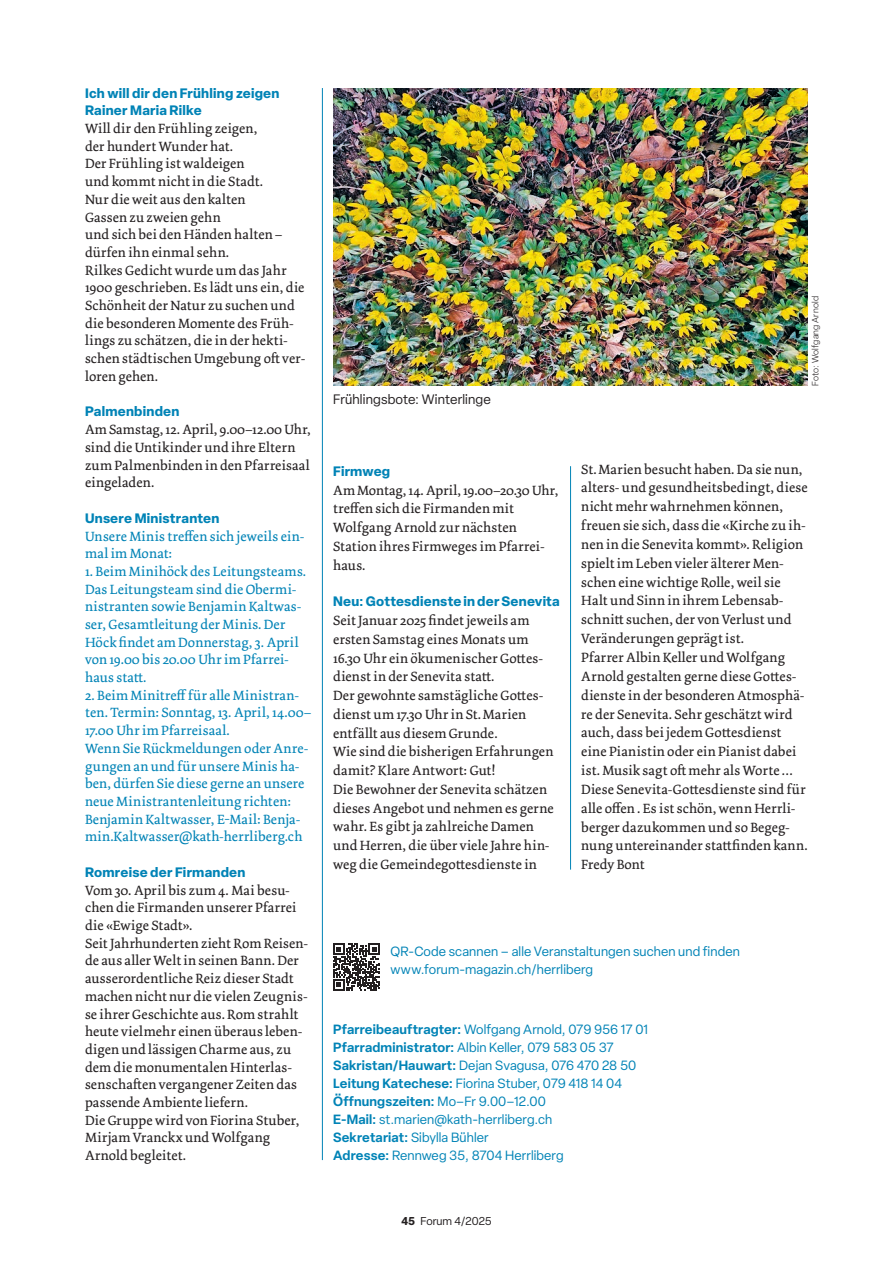
<style>
.page{position:relative;width:893px;height:1263px;background:#fff}
.page>*{position:absolute;margin:0;border:0;box-sizing:border-box;transform-origin:0 0}
.t1{font:14.1px/17.7px "Dolly Pro";letter-spacing:.005em;color:#231f20}
.t2{font:14.1px/17.7px "Dolly Pro";letter-spacing:.01em;color:#0083b6}
.t3{font:700 13.5px/17.7px "Elza";letter-spacing:.015em;color:#0083b6}
.t4{font:13.5px "Elza";letter-spacing:.01em;color:#231f20}
.t5{font:13.2px/18px "Elza";letter-spacing:.01em;color:#0083b6}
.t6{font:11.25px "Elza";color:#231f20}
.t7{font:300 9px "Elza";letter-spacing:.025em;color:#231f20}
.s1{font-weight:600}
.s2{font-weight:700}
</style>
<div class="page">
<hr style="left:322px;top:88px;width:1px;height:1072px;background:#0083b6">
<hr style="left:570px;top:466px;width:1px;height:404px;background:#0083b6">
<img style="left:333px;top:88px;width:475px;height:298px">
<svg style="left:333px;top:943px;width:47px;height:47px"></svg>
<p class="t3" style="left:85px;top:84px;width:196px">Ich will dir den Frühling zeigen<br>Rainer Maria Rilke</p>
<p class="t1" style="left:85px;top:120px;width:222px">Will dir den Frühling zeigen,<br>der hundert Wunder hat.<br>Der Frühling ist waldeigen<br>und kommt nicht in die Stadt.<br>Nur die weit aus den kalten<br>Gassen zu zweien gehn<br>und sich bei den Händen halten – dürfen ihn einmal sehn.<br>Rilkes Gedicht wurde um das Jahr<br>1900 geschrieben. Es lädt uns ein, die<br>Schönheit der Natur zu suchen und die besonderen Momente des Früh&shy;lings zu schätzen, die in der hekti&shy;schen städtischen Umgebung oft ver&shy;loren gehen.</p>
<p class="t3" style="left:85px;top:402px;width:96px">Palmenbinden</p>
<p class="t1" style="left:85px;top:421px;width:227px">Am Samstag, 12. April, 9.00–12.00 Uhr, sind die Untikinder und ihre Eltern zum Palmenbinden in den Pfarreisaal eingeladen.</p>
<p class="t3" style="left:85px;top:509px;width:136px">Unsere Ministranten</p>
<p class="t2" style="left:85px;top:527px;width:221px">Unsere Minis treffen sich jeweils ein&shy;mal im Monat:</p>
<p class="t2" style="left:85px;top:562px;width:223px">1. Beim Minihöck des Leitungsteams.<br>Das Leitungsteam sind die Obermi&shy;nistranten sowie Benjamin Kaltwas&shy;ser, Gesamtleitung der Minis. Der<br>Höck findet am Donnerstag, 3. April von 19.00 bis 20.00 Uhr im Pfarrei&shy;haus statt.</p>
<p class="t2" style="left:85px;top:686px;width:227px">2. Beim Minitreff für alle Ministran&shy;ten. Termin: Sonntag, 13. April, 14.00– 17.00 Uhr im Pfarreisaal.<br>Wenn Sie Rückmeldungen oder Anre&shy;gungen an und für unsere Minis ha&shy;ben, dürfen Sie diese gerne an unsere neue Ministrantenleitung richten:<br>Benjamin Kaltwasser, E-Mail: Benja&shy;min.Kaltwasser@kath-herrliberg.ch</p>
<p class="t3" style="left:85px;top:863px;width:162px">Romreise der Firmanden</p>
<p class="t1" style="left:85px;top:881px;width:225px">Vom 30. April bis zum 4. Mai besu&shy;chen die Firmanden unserer Pfarrei die «Ewige Stadt».<br>Seit Jahrhunderten zieht Rom Reisen&shy;de aus aller Welt in seinen Bann. Der ausserordentliche Reiz dieser Stadt machen nicht nur die vielen Zeugnis&shy;se ihrer Geschichte aus. Rom strahlt heute vielmehr einen überaus leben&shy;digen und lässigen Charme aus, zu dem die monumentalen Hinterlas&shy;senschaften vergangener Zeiten das passende Ambiente liefern.<br>Die Gruppe wird von Fiorina Stuber,<br>Mirjam Vranckx und Wolfgang<br>Arnold begleitet.</p>
<p class="t4" style="left:333px;top:390px;width:159px">Frühlingsbote: Winterlinge</p>
<p class="t7" style="left:810px;top:386px;width:91px;rotate:-90deg">Foto: Wolfgang Arnold</p>
<p class="t3" style="left:333px;top:462px;width:59px">Firmweg</p>
<p class="t1" style="left:333px;top:481px;width:227px;line-height:18.8px">Am Montag, 14. April, 19.00–20.30 Uhr, treffen sich die Firmanden mit<br>Wolfgang Arnold zur nächsten<br>Station ihres Firmweges im Pfarrei&shy;haus.</p>
<p class="t3" style="left:333px;top:592px;width:228px">Neu: Gottesdienste in der Senevita</p>
<p class="t1" style="left:333px;top:611px;width:222px;line-height:18.8px">Seit Januar 2025 findet jeweils am ersten Samstag eines Monats um 16.30 Uhr ein ökumenischer Gottes&shy;dienst in der Senevita statt.<br>Der gewohnte samstägliche Gottes&shy;dienst um 17.30 Uhr in St.Marien entfällt aus diesem Grunde.<br>Wie sind die bisherigen Erfahrungen damit? Klare Antwort: Gut!<br>Die Bewohner der Senevita schätzen dieses Angebot und nehmen es gerne wahr. Es gibt ja zahlreiche Damen und Herren, die über viele Jahre hin&shy;weg die Gemeindegottesdienste in</p>
<p class="t1" style="left:581px;top:459px;width:228px;line-height:18.9px">St.Marien besucht haben. Da sie nun, alters- und gesundheitsbedingt, diese nicht mehr wahrnehmen können, freuen sie sich, dass die «Kirche zu ih&shy;nen in die Senevita kommt». Religion spielt im Leben vieler älterer Men&shy;schen eine wichtige Rolle, weil sie Halt und Sinn in ihrem Lebensab&shy;schnitt suchen, der von Verlust und Veränderungen geprägt ist.<br>Pfarrer Albin Keller und Wolfgang Arnold gestalten gerne diese Gottes&shy;dienste in der besonderen Atmosphä&shy;re der Senevita. Sehr geschätzt wird auch, dass bei jedem Gottesdienst eine Pianistin oder ein Pianist dabei ist. Musik sagt oft mehr als Worte… Diese Senevita-Gottesdienste sind für alle offen . Es ist schön, wenn Herrli&shy;berger dazukommen und so Begeg&shy;nung untereinander stattfinden kann.<br>Fredy Bont</p>
<p class="t5" style="left:391px;top:942px;width:351px">QR-Code scannen – alle Veranstaltungen suchen und finden www.forum-magazin.ch/herrliberg</p>
<p class="t5" style="left:333px;top:1020px;width:316px"><span class="s1">Pfarreibeauftragter:</span> Wolfgang Arnold, 079 956 17 01<br><span class="s1">Pfarradministrator:</span> Albin Keller, 079 583 05 37<br><span class="s1">Sakristan/Hauwart:</span> Dejan Svagusa, 076 470 28 50<br><span class="s1">Leitung Katechese:</span> Fiorina Stuber, 079 418 14 04<br><span class="s1">Öffnungszeiten:</span> Mo–Fr 9.00–12.00<br><span class="s1">E-Mail:</span> st.marien@kath-herrliberg.ch<br><span class="s1">Sekretariat:</span> Sibylla Bühler<br><span class="s1">Adresse:</span> Rennweg 35, 8704 Herrliberg</p>
<p class="t6" style="left:401px;top:1213px;width:92px"><span class="s2">45</span> Forum 4/2025</p>
</div>
